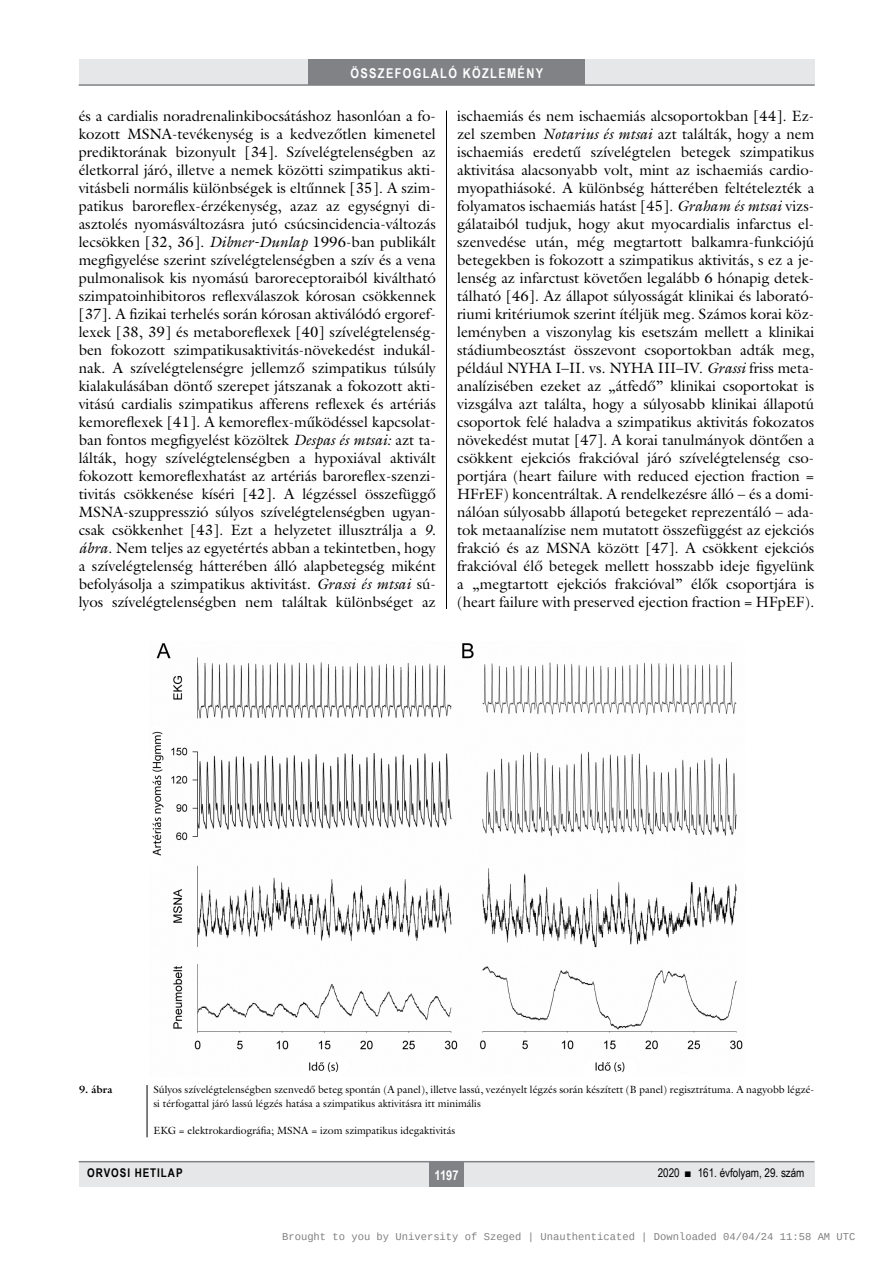
<style>
.page{position:relative;width:893px;height:1263px;background:#fff}
.page>*{position:absolute;margin:0;border:0;box-sizing:border-box;transform-origin:0 0}
.body-s{font:15px/18px "Galliard Reg";color:#000;text-align:justify}
.t1{font:700 13.5px "Arial Narrow";letter-spacing:.1em;color:#fff}
.t2{font:12px "Arial Narrow";color:#000}
.t3{font:700 12px "Arial Narrow";letter-spacing:.08em;color:#000}
.kepalairas2{font:10.5px/13.5px "Galliard Reg";color:#000}
.t4{font:10.5px "Liberation Mono";color:rgb(0 0 0/.5)}
.kepalairas1{font:700 10.5px "Galliard Reg";color:#000}
.s1{font-style:italic}
</style>
<div class="page">
<div style="left:79px;top:1161px;width:735px;height:25px;background:#e6e7e8"></div>
<div style="left:429px;top:1161px;width:34px;height:25px;background:#808285"></div>
<hr style="left:79px;top:1161px;width:735px;height:1px;background:#808285">
<div style="left:79px;top:60px;width:735px;height:25px;background:#e6e7e8"></div>
<div style="left:308px;top:60px;width:277px;height:25px;background:#808285"></div>
<hr style="left:79px;top:84px;width:736px;height:2px;background:#808285">
<hr style="left:446px;top:111px;width:1px;height:1026px;background:#000">
<img style="left:152px;top:642px;width:591px;height:434px">
<div style="left:79px;top:1085px;width:735px;height:52px;background:#fff"></div>
<hr style="left:147px;top:1085px;width:1px;height:52px;background:#000">
<p class="t1" style="left:350px;top:63px;width:194px">ÖSSZEFOGLALÓ KÖZLEMÉNY</p>
<p class="body-s" style="left:79px;top:107px;width:359px">és a cardialis noradrenalinkibocsátáshoz hasonlóan a fo&shy;kozott MSNA-tevékenység is a kedvezőtlen kimenetel prediktorának bizonyult [34]. Szívelégtelenségben az életkorral járó, illetve a nemek közötti szimpatikus akti&shy;vitásbeli normális különbségek is eltűnnek [35]. A szim&shy;patikus baroreflex-érzékenység, azaz az egységnyi di&shy;asztolés nyomásváltozásra jutó csúcsincidencia-változás lecsökken [32, 36]. <span class="s1">Dibner-Dunlap</span> 1996-ban publikált megfigyelése szerint szívelégtelenségben a szív és a vena pulmonalisok kis nyomású baroreceptoraiból kiváltható szimpatoinhibitoros reflexválaszok kórosan csökkennek [37]. A fizikai terhelés során kórosan aktiválódó ergoref&shy;lexek [38, 39] és metaboreflexek [40] szívelégtelenség&shy;ben fokozott szimpatikusaktivitás-növekedést indukál&shy;nak. A szívelégtelenségre jellemző szimpatikus túlsúly kialakulásában döntő szerepet játszanak a fokozott akti&shy;vitású cardialis szimpatikus afferens reflexek és artériás kemoreflexek [41]. A kemoreflex-működéssel kapcsolat&shy;ban fontos megfigyelést közöltek <span class="s1">Despas és mtsai:</span> azt ta&shy;lálták, hogy szívelégtelenségben a hypoxiával aktivált fokozott kemoreflexhatást az artériás baroreflex-szenzi&shy;tivitás csökkenése kíséri [42]. A légzéssel összefüggő MSNA-szuppresszió súlyos szívelégtelenségben ugyan&shy;csak csökkenhet [43]. Ezt a helyzetet illusztrálja a <span class="s1">9. ábra</span>. Nem teljes az egyetértés abban a tekintetben, hogy a szívelégtelenség hátterében álló alapbetegség miként befolyásolja a szimpatikus aktivitást. <span class="s1">Grassi és mtsai</span> sú&shy;lyos szívelégtelenségben nem találtak különbséget az</p>
<p class="body-s" style="left:457px;top:107px;width:359px;text-align:left">ischaemiás és nem ischaemiás alcsoportokban [44]. Ez&shy;zel szemben <span class="s1">Notarius és mtsai</span> azt találták, hogy a nem ischaemiás eredetű szívelégtelen betegek szimpatikus aktivitása alacsonyabb volt, mint az ischaemiás cardio&shy;myopathiásoké. A különbség hátterében feltételezték a folyamatos ischaemiás hatást [45]. <span class="s1">Graham és mtsai</span> vizs&shy;gálataiból tudjuk, hogy akut myocardialis infarctus el&shy;szenvedése után, még megtartott balkamra-funkciójú betegekben is fokozott a szimpatikus aktivitás, s ez a je&shy;lenség az infarctust követően legalább 6 hónapig detek&shy;tálható [46]. Az állapot súlyosságát klinikai és laborató&shy;riumi kritériumok szerint ítéljük meg. Számos korai köz&shy;leményben a viszonylag kis esetszám mellett a klinikai stádiumbeosztást összevont csoportokban adták meg, például NYHA I–II. vs. NYHA III–IV. <span class="s1">Grassi</span> friss meta&shy;analízisében ezeket az „átfedő” klinikai csoportokat is vizsgálva azt találta, hogy a súlyosabb klinikai állapotú csoportok felé haladva a szimpatikus aktivitás fokozatos növekedést mutat [47]. A korai tanulmányok döntően a csökkent ejekciós frakcióval járó szívelégtelenség cso&shy;portjára (heart failure with reduced ejection fraction = HFrEF) koncentráltak. A rendelkezésre álló – és a domi&shy;nálóan súlyosabb állapotú betegeket reprezentáló – ada&shy;tok metaanalízise nem mutatott összefüggést az ejekciós frakció és az MSNA között [47]. A csökkent ejekciós frakcióval élő betegek mellett hosszabb ideje figyelünk a „megtartott ejekciós frakcióval” élők csoportjára is (heart failure with preserved ejection fraction = HFpEF).</p>
<p class="kepalairas1" style="left:79px;top:1083px;width:35px">9. ábra</p>
<p class="kepalairas2" style="left:153px;top:1083px;width:662px">Súlyos szívelégtelenségben szenvedő beteg spontán (A panel), illetve lassú, vezényelt légzés során készített (B panel) regisztrátuma. A nagyobb légzé&shy;si térfogattal járó lassú légzés hatása a szimpatikus aktivitásra itt minimális</p>
<p class="kepalairas2" style="left:153px;top:1123px;width:303px">EKG = elektrokardiográfia; MSNA = izom szimpatikus idegaktivitás</p>
<p class="t3" style="left:87px;top:1164px;width:97px">ORVOSI HETILAP</p>
<p class="t1" style="left:434px;top:1165px;width:26px">1197</p>
<p class="t2" style="left:658px;top:1164px;width:148px">2020 ■ 161. évfolyam, 29. szám</p>
<p class="t4" style="left:282px;top:1232px;width:575px">Brought to you by University of Szeged | Unauthenticated | Downloaded 04/04/24 11:58 AM UTC</p>
</div>
